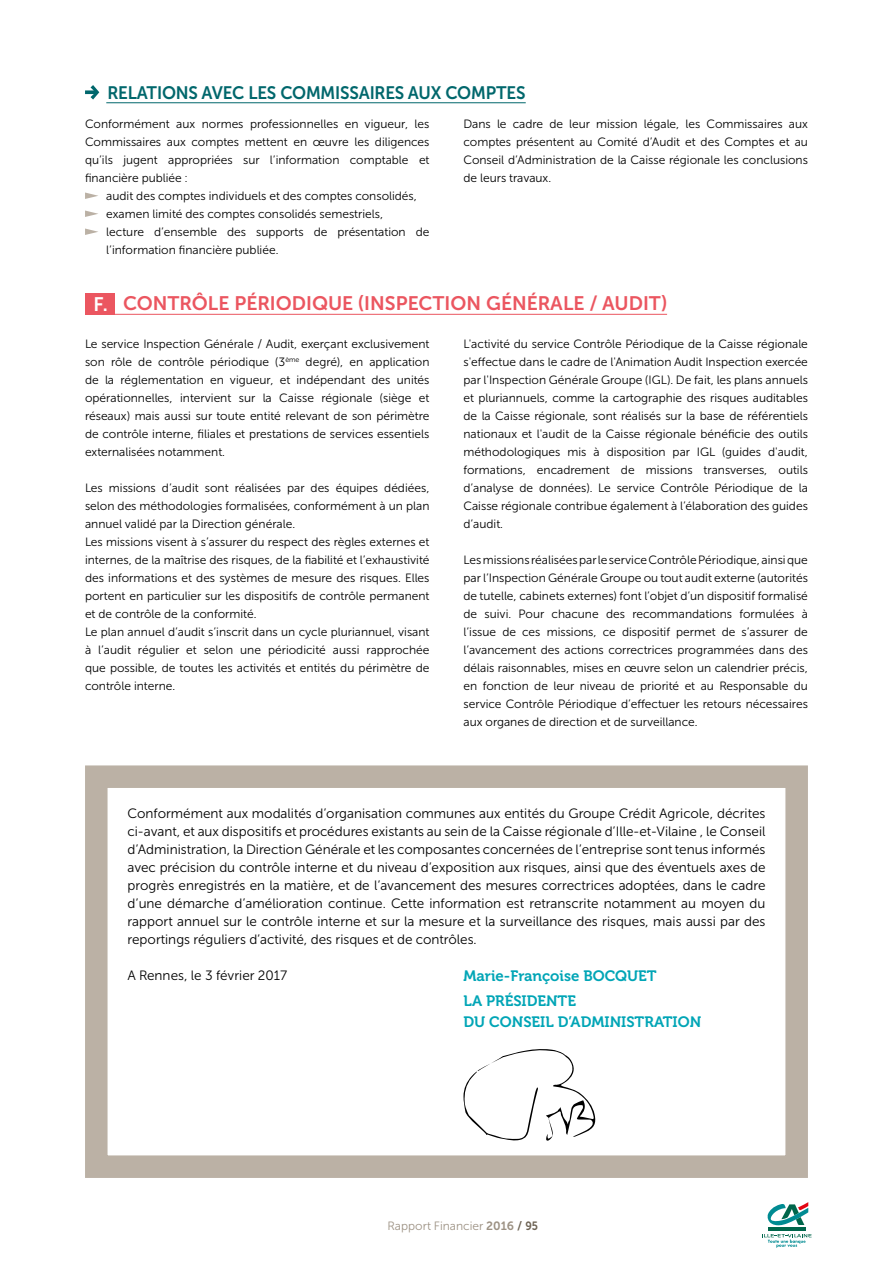
<style>
.page{position:relative;width:893px;height:1263px;background:#fff}
.page>*{position:absolute;margin:0;border:0;box-sizing:border-box;transform-origin:0 0}
.t1{font:19.5px "Museo Sans Cyrl 700";color:#eb5660}
.t2{font:18px "Museo Sans Cyrl 700";letter-spacing:-.01em;color:#00676c;scale:.95 1}
.t3{font:15px/25.2px "Museo 700";color:#00a5b6}
.t4{font:13.5px/18px "Museo Sans Cyrl 300";color:#000;text-align:justify}
.t5{font:12px/18px "Museo Sans Cyrl 300";color:#000;text-align:justify}
.t6{font:12px "Museo Sans Cyrl 300";color:#9d9284}
.s1{color:#fff}
.s2{font-family:"Museo Sans Cyrl 700"}
.s3{font-family:"Museo Sans Cyrl 700";color:#6d6253}
</style>
<div class="page">
<hr style="left:768px;top:1227px;width:37px;height:3px;background:#00664b">
<svg style="left:767px;top:1202px;width:41px;height:26px"></svg>
<svg style="left:762px;top:1234px;width:50px;height:14px"></svg>
<hr style="left:106px;top:102px;width:420px;height:1px;background:#00676c">
<svg style="left:85px;top:85px;width:14px;height:15px"></svg>
<svg style="left:85px;top:192px;width:13px;height:7px"></svg>
<svg style="left:85px;top:210px;width:13px;height:7px"></svg>
<svg style="left:85px;top:228px;width:13px;height:7px"></svg>
<hr style="left:85px;top:314px;width:582px;height:1px;background:#eb5660">
<div style="left:85px;top:293px;width:30px;height:21px;background:#eb5660"></div>
<div style="left:85px;top:765px;width:723px;height:413px;border:22px solid #bbb1a5"></div>
<svg style="left:463px;top:1049px;width:133px;height:92px"></svg>
<h2 class="t2" style="left:107px;top:83px;width:442px">RELATIONS AVEC LES COMMISSAIRES AUX COMPTES</h2>
<p class="t5" style="left:85px;top:115px;width:346px">Conformément aux normes professionnelles en vigueur, les Commissaires aux comptes mettent en œuvre les diligences qu’ils jugent appropriées sur l’information comptable et financière publiée :</p>
<p class="t5" style="left:106px;top:187px;width:325px;text-align:left">audit des comptes individuels et des comptes consolidés, examen limité des comptes consolidés semestriels,<br>lecture d’ensemble des supports de présentation de l’information financière publiée.</p>
<p class="t5" style="left:463px;top:115px;width:346px">Dans le cadre de leur mission légale, les Commissaires aux comptes présentent au Comité d’Audit et des Comptes et au Conseil d’Administration de la Caisse régionale les conclusions de leurs travaux.</p>
<h1 class="t1" style="left:94px;top:293px;width:575px"><span class="s1">F.</span> CONTRÔLE PÉRIODIQUE (INSPECTION GÉNÉRALE / AUDIT)</h1>
<p class="t5" style="left:85px;top:335px;width:346px">Le service Inspection Générale / Audit, exerçant exclusivement son rôle de contrôle périodique (3<sup>ème</sup> degré), en application de la réglementation en vigueur, et indépendant des unités opérationnelles, intervient sur la Caisse régionale (siège et réseaux) mais aussi sur toute entité relevant de son périmètre de contrôle interne, filiales et prestations de services essentiels externalisées notamment.</p>
<p class="t5" style="left:85px;top:479px;width:346px;text-align:left">Les missions d’audit sont réalisées par des équipes dédiées, selon des méthodologies formalisées, conformément à un plan annuel validé par la Direction générale.<br>Les missions visent à s’assurer du respect des règles externes et internes, de la maîtrise des risques, de la fiabilité et l’exhaustivité des informations et des systèmes de mesure des risques. Elles portent en particulier sur les dispositifs de contrôle permanent et de contrôle de la conformité.<br>Le plan annuel d’audit s’inscrit dans un cycle pluriannuel, visant à l’audit régulier et selon une périodicité aussi rapprochée que possible, de toutes les activités et entités du périmètre de contrôle interne.</p>
<p class="t5" style="left:463px;top:335px;width:346px">L'activité du service Contrôle Périodique de la Caisse régionale s'effectue dans le cadre de l'Animation Audit Inspection exercée par l'Inspection Générale Groupe (IGL). De fait, les plans annuels et pluriannuels, comme la cartographie des risques auditables de la Caisse régionale, sont réalisés sur la base de référentiels nationaux et l'audit de la Caisse régionale bénéficie des outils méthodologiques mis à disposition par IGL (guides d'audit, formations, encadrement de missions transverses, outils d’analyse de données). Le service Contrôle Périodique de la Caisse régionale contribue également à l’élaboration des guides d’audit.</p>
<p class="t5" style="left:463px;top:551px;width:346px">Les missions réalisées par le service Contrôle Périodique, ainsi que par l’Inspection Générale Groupe ou tout audit externe (autorités de tutelle, cabinets externes) font l’objet d’un dispositif formalisé de suivi. Pour chacune des recommandations formulées à l’issue de ces missions, ce dispositif permet de s’assurer de l’avancement des actions correctrices programmées dans des délais raisonnables, mises en œuvre selon un calendrier précis, en fonction de leur niveau de priorité et au Responsable du service Contrôle Périodique d’effectuer les retours nécessaires aux organes de direction et de surveillance.</p>
<p class="t4" style="left:128px;top:804px;width:639px">Conformément aux modalités d’organisation communes aux entités du Groupe Crédit Agricole, décrites ci-avant, et aux dispositifs et procédures existants au sein de la Caisse régionale d’Ille-et-Vilaine , le Conseil d’Administration, la Direction Générale et les composantes concernées de l’entreprise sont tenus informés avec précision du contrôle interne et du niveau d’exposition aux risques, ainsi que des éventuels axes de progrès enregistrés en la matière, et de l’avancement des mesures correctrices adoptées, dans le cadre d’une démarche d’amélioration continue. Cette information est retranscrite notamment au moyen du rapport annuel sur le contrôle interne et sur la mesure et la surveillance des risques, mais aussi par des reportings réguliers d’activité, des risques et de contrôles.</p>
<p class="t4" style="left:128px;top:966px;width:161px">A Rennes, le 3 février 2017</p>
<p class="t3" style="left:463px;top:963px;width:195px">Marie-Françoise BOCQUET<br>LA PRÉSIDENTE</p>
<p class="t3" style="left:463px;top:1009px;width:239px">DU CONSEIL D’ADMINISTRATION</p>
<p class="t6" style="left:388px;top:1219px;width:152px">Rapport Financier <span class="s2">2016</span> <span class="s3">/ 95</span></p>
</div>
